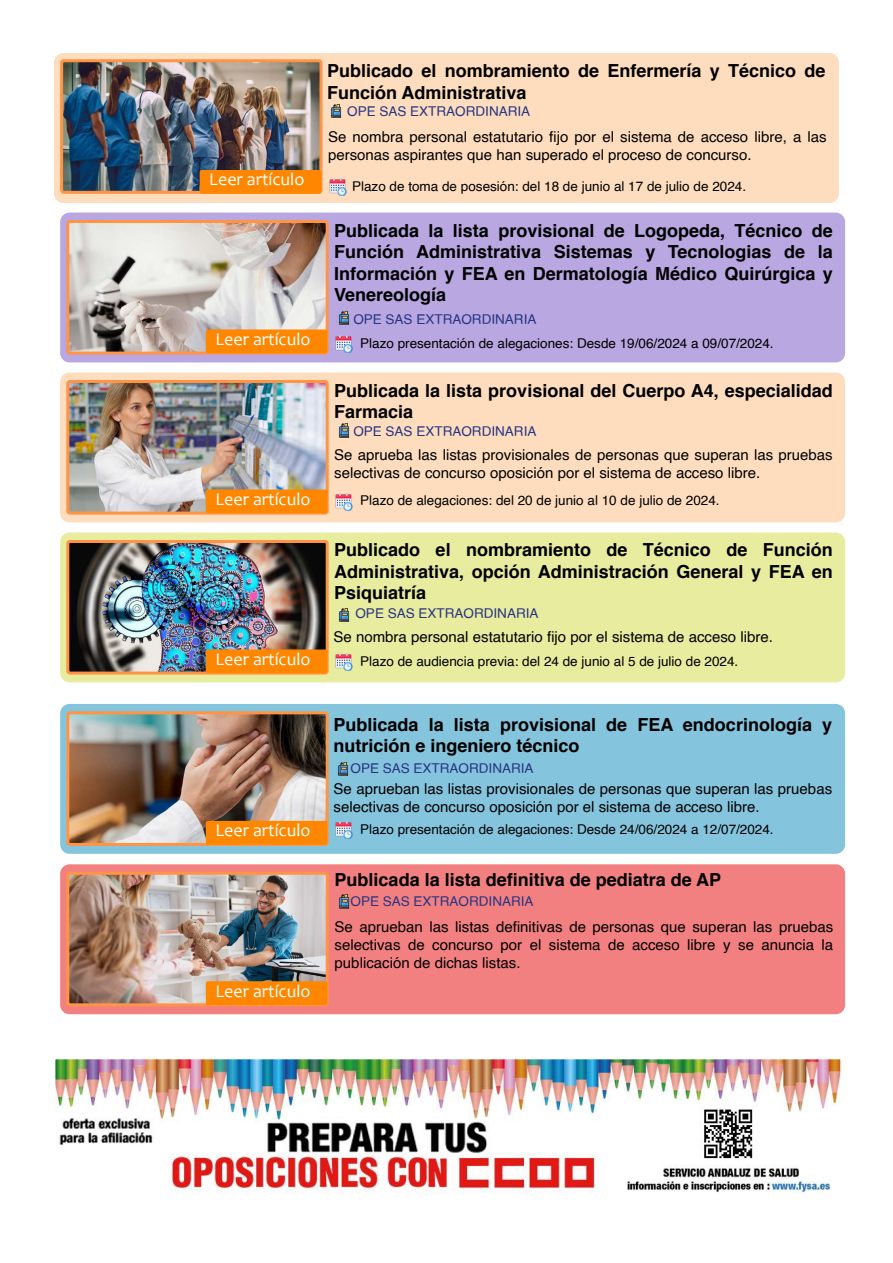
<style>
.page{position:relative;width:893px;height:1263px;background:#fff}
.page>*{position:absolute;margin:0;border:0;box-sizing:border-box;transform-origin:0 0}
.t1{font:700 18px/21.6px "Helvetica";color:#000}
.t2{font:18px "Candara";color:#fff}
.t3{font:15px/18px "Helvetica";color:#000}
.t4{font:13.5px "Helvetica";color:#000}
.t5{font:13.5px "Helvetica";color:#283583}
</style>
<div class="page">
<div style="left:54px;top:53px;width:785px;height:150px;background:#feddbe;border-radius:9px"></div>
<img style="left:64px;top:63px;width:255px;height:127px">
<div style="left:60px;top:59px;width:263px;height:135px;border:3px solid #ff9544;border-radius:2px"></div>
<div style="left:200px;top:170px;width:121px;height:24px;background:#ff8700;border-radius:2px"></div>
<img style="left:330px;top:104px;width:12px;height:14px">
<img style="left:329px;top:179px;width:17px;height:17px">
<div style="left:60px;top:704px;width:785px;height:150px;background:#85c4dd;border-radius:9px"></div>
<div style="left:60px;top:213px;width:785px;height:149px;background:#b8a7e0;border-radius:9px"></div>
<div style="left:60px;top:373px;width:785px;height:149px;background:#feddbe;border-radius:9px"></div>
<div style="left:60px;top:532px;width:785px;height:150px;background:#e8ec9f;border-radius:9px"></div>
<img style="left:70px;top:224px;width:255px;height:127px">
<div style="left:66px;top:220px;width:263px;height:135px;border:3px solid #ff9544;border-radius:2px"></div>
<img style="left:70px;top:384px;width:255px;height:127px">
<div style="left:66px;top:380px;width:263px;height:135px;border:3px solid #ff9544;border-radius:2px"></div>
<img style="left:70px;top:544px;width:255px;height:127px">
<div style="left:66px;top:540px;width:263px;height:135px;border:3px solid #ff9544;border-radius:2px"></div>
<div style="left:206px;top:329px;width:121px;height:24px;background:#ff8700;border-radius:2px"></div>
<div style="left:206px;top:489px;width:121px;height:24px;background:#ff8700;border-radius:2px"></div>
<div style="left:206px;top:649px;width:121px;height:24px;background:#ff8700;border-radius:2px"></div>
<svg style="left:338px;top:608px;width:12px;height:13px"></svg>
<svg style="left:338px;top:424px;width:12px;height:13px"></svg>
<svg style="left:338px;top:312px;width:12px;height:13px"></svg>
<img style="left:335px;top:653px;width:17px;height:17px">
<img style="left:335px;top:821px;width:17px;height:17px">
<img style="left:335px;top:336px;width:17px;height:17px">
<img style="left:335px;top:493px;width:17px;height:17px">
<img style="left:70px;top:715px;width:255px;height:127px">
<div style="left:66px;top:711px;width:263px;height:135px;border:3px solid #ff9544;border-radius:2px"></div>
<div style="left:206px;top:821px;width:121px;height:24px;background:#ff8700;border-radius:2px"></div>
<img style="left:337px;top:762px;width:12px;height:14px">
<div style="left:60px;top:864px;width:785px;height:150px;background:#f28080;border-radius:9px"></div>
<img style="left:55px;top:1059px;width:785px;height:135px">
<img style="left:70px;top:876px;width:255px;height:126px">
<div style="left:66px;top:872px;width:263px;height:134px;border:3px solid #ff9544;border-radius:2px"></div>
<div style="left:206px;top:981px;width:121px;height:24px;background:#ff8700;border-radius:2px"></div>
<img style="left:338px;top:894px;width:12px;height:14px">
<p class="t2" style="left:209px;top:168px;width:97px">Leer artículo</p>
<p class="t2" style="left:215px;top:328px;width:97px">Leer artículo</p>
<p class="t2" style="left:215px;top:488px;width:97px">Leer artículo</p>
<p class="t2" style="left:215px;top:648px;width:97px">Leer artículo</p>
<p class="t1" style="left:327px;top:60px;width:500px">Publicado el nombramiento de Enfermería y Técnico de<br>Función Administrativa</p>
<p class="t5" style="left:347px;top:101px;width:185px">OPE SAS EXTRAORDINARIA</p>
<p class="t3" style="left:328px;top:128px;width:500px">Se nombra personal estatutario fijo por el sistema de acceso libre, a las personas aspirantes que han superado el proceso de concurso.</p>
<p class="t4" style="left:352px;top:176px;width:395px">Plazo de toma de posesión: del 18 de junio al 17 de julio de 2024.</p>
<p class="t1" style="left:334px;top:220px;width:500px;text-align:justify">Publicada la lista provisional de Logopeda, Técnico de Función Administrativa Sistemas y Tecnologias de la Información y FEA en Dermatología Médico Quirúrgica y Venereología</p>
<p class="t5" style="left:353px;top:308px;width:185px">OPE SAS EXTRAORDINARIA</p>
<p class="t4" style="left:360px;top:333px;width:415px">Plazo presentación de alegaciones: Desde 19/06/2024 a 09/07/2024.</p>
<p class="t1" style="left:334px;top:380px;width:500px">Publicada la lista provisional del Cuerpo A4, especialidad<br>Farmacia</p>
<p class="t5" style="left:353px;top:421px;width:185px">OPE SAS EXTRAORDINARIA</p>
<p class="t3" style="left:334px;top:446px;width:500px">Se aprueba las listas provisionales de personas que superan las pruebas selectivas de concurso oposición por el sistema de acceso libre.</p>
<p class="t4" style="left:360px;top:489px;width:361px">Plazo de alegaciones: del 20 de junio al 10 de julio de 2024.</p>
<p class="t1" style="left:334px;top:539px;width:500px;text-align:justify">Publicado el nombramiento de Técnico de Función Administrativa, opción Administración General y FEA en Psiquiatría</p>
<p class="t5" style="left:355px;top:603px;width:185px">OPE SAS EXTRAORDINARIA</p>
<p class="t3" style="left:334px;top:628px;width:441px">Se nombra personal estatutario fijo por el sistema de acceso libre.</p>
<p class="t4" style="left:360px;top:651px;width:380px">Plazo de audiencia previa: del 24 de junio al 5 de julio de 2024.</p>
<p class="t2" style="left:215px;top:819px;width:97px">Leer artículo</p>
<p class="t2" style="left:215px;top:979px;width:97px">Leer artículo</p>
<p class="t1" style="left:334px;top:714px;width:500px">Publicada la lista provisional de FEA endocrinología y nutrición e ingeniero técnico</p>
<p class="t5" style="left:351px;top:758px;width:185px">OPE SAS EXTRAORDINARIA</p>
<p class="t3" style="left:334px;top:780px;width:500px">Se aprueban las listas provisionales de personas que superan las pruebas selectivas de concurso oposición por el sistema de acceso libre.</p>
<p class="t4" style="left:360px;top:818px;width:415px">Plazo presentación de alegaciones: Desde 24/06/2024 a 12/07/2024.</p>
<p class="t1" style="left:335px;top:869px;width:388px">Publicada la lista definitiva de pediatra de AP</p>
<p class="t5" style="left:351px;top:891px;width:185px">OPE SAS EXTRAORDINARIA</p>
<p class="t3" style="left:335px;top:919px;width:500px;text-align:justify">Se aprueban las listas definitivas de personas que superan las pruebas selectivas de concurso por el sistema de acceso libre y se anuncia la publicación de dichas listas.</p>
</div>
